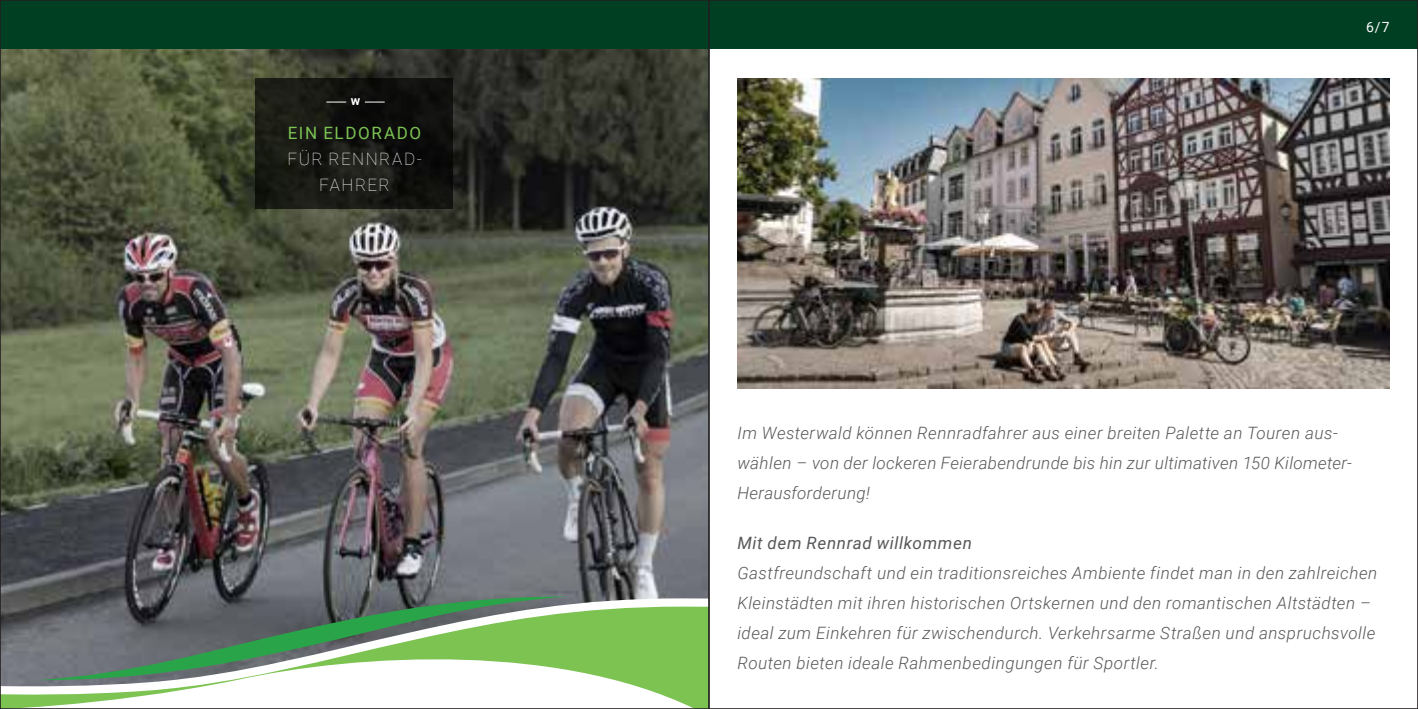
<style>
.page{position:relative;width:1418px;height:709px;background:#fff}
.page>*{position:absolute;margin:0;border:0;box-sizing:border-box;transform-origin:0 0}
.t1{font:italic 300 17px/30px "Roboto";letter-spacing:.03em;color:#57585a}
.t2{font:italic 17px "Roboto";letter-spacing:.035em;color:#57585a}
.t3{font:100 17px/26px "Roboto";letter-spacing:.085em;color:#fff;text-align:center}
.t4{font:17px "Roboto";letter-spacing:.09em;color:#7cc352}
.t5{font:14px "Roboto";color:#fff}
.t6{font:700 12.8px "Roboto";color:#fff}
</style>
<div class="page">
<img style="left:2px;top:48px;width:705px;height:558px">
<svg style="left:38px;top:596px;width:530px;height:10px;background:#55625e"></svg>
<svg style="left:2px;top:606px;width:705px;height:101px"></svg>
<div style="left:0;top:0;width:1417px;height:48px;background:#003f22"></div>
<svg style="left:256px;top:78px;width:197px;height:130px;background:#141511"></svg>
<svg style="left:326px;top:102px;width:20px;height:1px"></svg>
<svg style="left:365px;top:102px;width:19px;height:1px"></svg>
<img style="left:737px;top:78px;width:652px;height:310px">
<p class="t6" style="left:351px;top:92px;width:11px">w</p>
<p class="t4" style="left:288px;top:121px;width:135px">EIN ELDORADO</p>
<p class="t3" style="left:287px;top:146px;width:136px">FÜR RENNRAD-<br>FAHRER</p>
<p class="t5" style="left:1366px;top:17px;width:25px">6/7</p>
<p class="t1" style="left:737px;top:417px;width:616px">Im Westerwald können Rennradfahrer aus einer breiten Palette an Touren aus&shy;wählen – von der lockeren Feierabendrunde bis hin zur ultimativen 150 Kilometer-<br>Herausforderung!</p>
<p class="t2" style="left:737px;top:530px;width:236px">Mit dem Rennrad willkommen</p>
<p class="t1" style="left:737px;top:557px;width:641px">Gastfreundschaft und ein traditionsreiches Ambiente findet man in den zahlreichen Kleinstädten mit ihren historischen Ortskernen und den romantischen Altstädten – ideal zum Einkehren für zwischendurch. Verkehrsarme Straßen und anspruchsvolle Routen bieten ideale Rahmenbedingungen für Sportler.</p>
</div>
